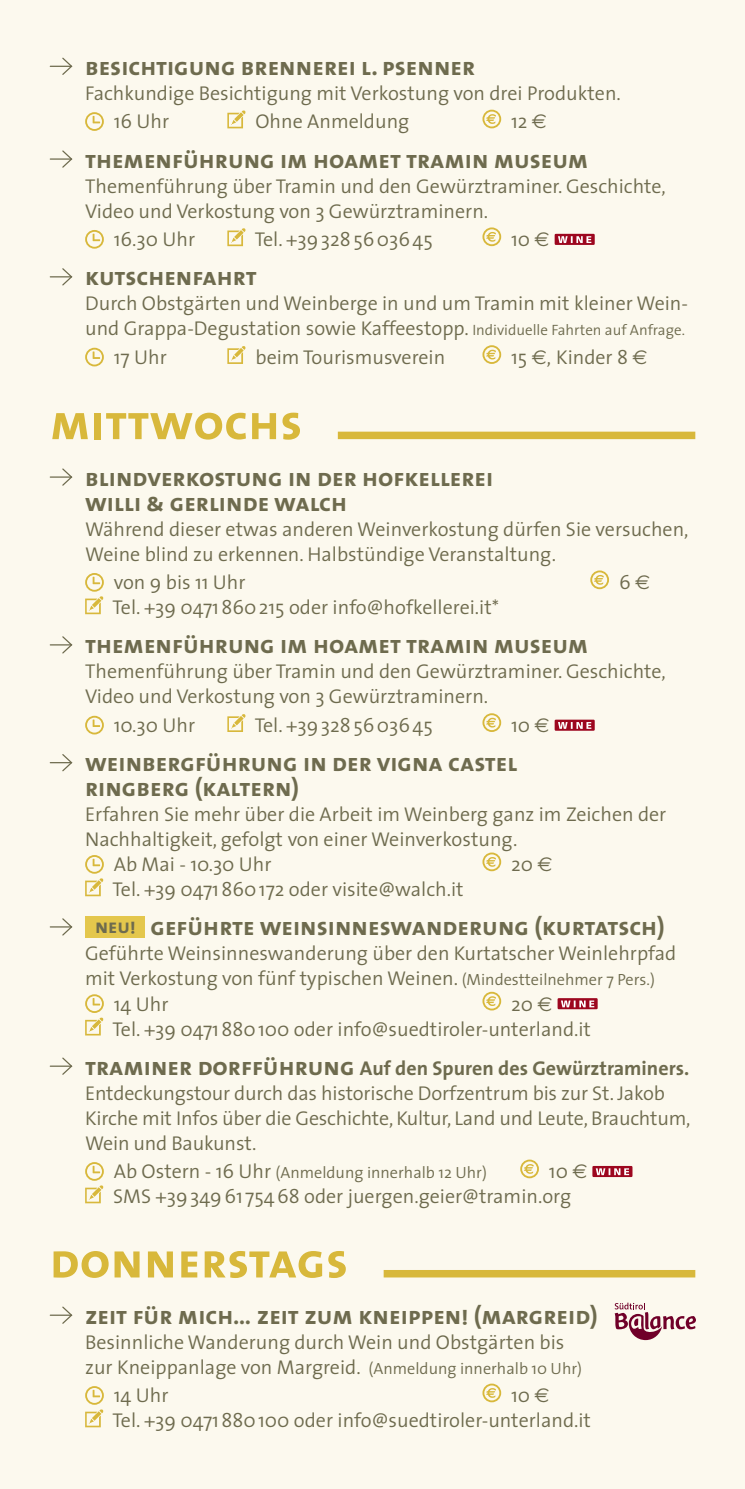
<style>
.page{position:relative;width:745px;height:1489px;background:#fff}
.page>*{position:absolute;margin:0;border:0;box-sizing:border-box;transform-origin:0 0}
.t1{font:50px "The Sans Bold Caps";letter-spacing:.005em;color:#d8b83b}
.t2{font:25px/25px "The Sans Bold Caps";color:#6e6b4e}
.t3{font:300 20px/25px "The Sans";color:#6e6b4e}
.t4{font:300 16.25px "The Sans";color:#6e6b4e}
.s1{font-family:"Euro Sans";font-weight:400}
.s2{font-size:15px}
.s3{font-size:20px}
.s4{font-size:16.25px}
.s5{font-family:"The Sans Bold Caps";font-weight:400;font-size:25px}
.s6{font-weight:700}
</style>
<div class="page">
<div style="left:0;top:0;width:744px;height:1488px;background:#fcf9ee"></div>
<svg style="left:50px;top:468px;width:23px;height:18px"></svg>
<svg style="left:590px;top:570px;width:18px;height:19px"></svg>
<svg style="left:85px;top:573px;width:19px;height:41px"></svg>
<svg style="left:50px;top:636px;width:23px;height:18px"></svg>
<svg style="left:85px;top:715px;width:19px;height:19px"></svg>
<svg style="left:227px;top:714px;width:18px;height:18px"></svg>
<svg style="left:482px;top:713px;width:19px;height:19px"></svg>
<svg style="left:554px;top:719px;width:40px;height:11px"></svg>
<svg style="left:50px;top:754px;width:23px;height:18px"></svg>
<svg style="left:482px;top:852px;width:19px;height:19px"></svg>
<svg style="left:85px;top:855px;width:19px;height:41px"></svg>
<svg style="left:50px;top:918px;width:23px;height:18px"></svg>
<div style="left:85px;top:915px;width:60px;height:22px;background:#e4c74c"></div>
<svg style="left:482px;top:991px;width:19px;height:19px"></svg>
<svg style="left:557px;top:998px;width:40px;height:11px"></svg>
<svg style="left:85px;top:994px;width:19px;height:41px"></svg>
<svg style="left:50px;top:1057px;width:23px;height:18px"></svg>
<svg style="left:520px;top:1159px;width:18px;height:19px"></svg>
<svg style="left:592px;top:1165px;width:40px;height:11px"></svg>
<svg style="left:85px;top:1162px;width:19px;height:41px"></svg>
<div style="left:337px;top:431px;width:357px;height:8px;background:#d8b83b"></div>
<svg style="left:50px;top:57px;width:23px;height:18px"></svg>
<svg style="left:85px;top:112px;width:19px;height:19px"></svg>
<svg style="left:227px;top:110px;width:18px;height:18px"></svg>
<svg style="left:482px;top:110px;width:19px;height:18px"></svg>
<hr style="left:50px;top:158px;width:21px;height:2px;background:#6e6b4e">
<svg style="left:61px;top:150px;width:12px;height:18px"></svg>
<svg style="left:85px;top:230px;width:19px;height:19px"></svg>
<svg style="left:227px;top:228px;width:18px;height:18px"></svg>
<svg style="left:482px;top:227px;width:19px;height:19px"></svg>
<svg style="left:554px;top:234px;width:40px;height:11px"></svg>
<svg style="left:50px;top:268px;width:23px;height:18px"></svg>
<svg style="left:85px;top:348px;width:19px;height:18px"></svg>
<svg style="left:227px;top:346px;width:18px;height:18px"></svg>
<svg style="left:482px;top:345px;width:19px;height:19px"></svg>
<svg style="left:50px;top:1306px;width:23px;height:18px"></svg>
<svg style="left:482px;top:1383px;width:19px;height:19px"></svg>
<svg style="left:85px;top:1386px;width:19px;height:41px"></svg>
<div style="left:383px;top:1269px;width:311px;height:8px;background:#d8b83b"></div>
<svg style="left:614px;top:1302px;width:81px;height:37px"></svg>
<p class="t2" style="left:85px;top:53px;width:391px">besichtigung brennerei l. psenner</p>
<p class="t3" style="left:114px;top:78px;width:508px;line-height:28.5px;text-indent:-29px">Fachkundige Besichtigung mit Verkostung von drei Produkten.<br>16 Uhr</p>
<p class="t3" style="left:255px;top:108px;width:155px">Ohne Anmeldung</p>
<p class="t3" style="left:511px;top:108px;width:37px">12 <span class="s1">€</span></p>
<p class="t2" style="left:85px;top:146px;width:504px">themenführung im hoamet tramin museum</p>
<p class="t3" style="left:85px;top:173px;width:582px">Themenführung über Tramin und den Gewürztraminer. Geschichte,<br>Video und Verkostung von 3 Gewürztraminern.</p>
<p class="t3" style="left:114px;top:226px;width:83px">16.30 Uhr</p>
<p class="t3" style="left:254px;top:226px;width:179px">Tel. +39 328 56 036 45</p>
<p class="t3" style="left:511px;top:226px;width:40px">10 <span class="s1">€</span></p>
<p class="t2" style="left:85px;top:264px;width:173px">kutschenfahrt</p>
<p class="t3" style="left:85px;top:290px;width:604px">Durch Obstgärten und Weinberge in und um Tramin mit kleiner Wein&shy;und Grappa-Degustation sowie Kaffeestopp. <span class="s2">Individuelle Fahrten auf Anfrage.</span></p>
<p class="t3" style="left:114px;top:344px;width:54px">17 Uhr</p>
<p class="t3" style="left:255px;top:344px;width:191px">beim Tourismusverein</p>
<p class="t3" style="left:511px;top:344px;width:138px">15 <span class="s1">€</span>, Kinder 8 <span class="s1">€</span></p>
<h1 class="t1" style="left:50px;top:380px;width:254px">mittwochs</h1>
<p class="t2" style="left:85px;top:464px;width:409px">blindverkostung in der hofkellerei willi &amp; gerlinde walch</p>
<p class="t3" style="left:85px;top:515px;width:604px">Während dieser etwas anderen Weinverkostung dürfen Sie versuchen,<br>Weine blind zu erkennen. Halbstündige Veranstaltung.</p>
<p class="t3" style="left:114px;top:569px;width:133px">von 9 bis 11 Uhr</p>
<p class="t3" style="left:618px;top:569px;width:32px">6 <span class="s1">€</span></p>
<p class="t3" style="left:112px;top:594px;width:388px">Tel. +39 0471 860 215 oder info@hofkellerei.it*</p>
<p class="t2" style="left:85px;top:631px;width:504px">themenführung im hoamet tramin museum</p>
<p class="t3" style="left:85px;top:658px;width:582px">Themenführung über Tramin und den Gewürztraminer. Geschichte,<br>Video und Verkostung von 3 Gewürztraminern.</p>
<p class="t3" style="left:114px;top:712px;width:83px">10.30 Uhr</p>
<p class="t3" style="left:254px;top:712px;width:179px">Tel. +39 328 56 036 45</p>
<p class="t3" style="left:511px;top:712px;width:40px">10 <span class="s1">€</span></p>
<p class="t2" style="left:85px;top:749px;width:433px">weinbergführung in der vigna castel ringberg (kaltern)</p>
<p class="t3" style="left:85px;top:801px;width:582px">Erfahren Sie mehr über die Arbeit im Weinberg ganz im Zeichen der</p>
<p class="t3" style="left:85px;top:826px;width:433px">Nachhaltigkeit, gefolgt von einer Weinverkostung.</p>
<p class="t3" style="left:114px;top:851px;width:159px">Ab Mai - 10.30 Uhr</p>
<p class="t3" style="left:511px;top:851px;width:43px">20 <span class="s1">€</span></p>
<p class="t3" style="left:112px;top:876px;width:352px">Tel. +39 0471 860 172 oder visite@walch.it</p>
<p class="t2" style="left:95px;top:913px;width:571px"><span class="s3">neu!</span> geführte weinsinneswanderung (kurtatsch)</p>
<p class="t3" style="left:85px;top:940px;width:592px">Geführte Weinsinneswanderung über den Kurtatscher Weinlehrpfad</p>
<p class="t3" style="left:85px;top:965px;width:571px">mit Verkostung von fünf typischen Weinen. <span class="s4">(Mindestteilnehmer 7 Pers.)</span></p>
<p class="t3" style="left:114px;top:990px;width:56px">14 Uhr</p>
<p class="t3" style="left:112px;top:990px;width:479px;text-indent:398px">20 <span class="s1">€<br></span>Tel. +39 0471 880 100 oder info@suedtiroler-unterland.it</p>
<p class="t3" style="left:85px;top:1054px;width:606px"><span class="s5">traminer dorfführung</span> <span class="s6">Auf den Spuren des Gewürztraminers.<br></span>Entdeckungstour durch das historische Dorfzentrum bis zur St. Jakob Kirche mit Infos über die Geschichte, Kultur, Land und Leute, Brauchtum, Wein und Baukunst.</p>
<p class="t4" style="left:114px;top:1159px;width:374px"><span class="s3">Ab Ostern - 16 Uhr</span> (Anmeldung innerhalb 12 Uhr)</p>
<p class="t3" style="left:113px;top:1158px;width:475px;text-indent:435px">10 <span class="s1">€<br></span>SMS +39 349 61 754 68 oder juergen.geier@tramin.org</p>
<h1 class="t1" style="left:50px;top:1218px;width:300px">donnerstags</h1>
<p class="t2" style="left:85px;top:1301px;width:514px">zeit für mich… zeit zum kneippen! (margreid)</p>
<p class="t3" style="left:85px;top:1328px;width:498px">Besinnliche Wanderung durch Wein und Obstgärten bis zur Kneippanlage von Margreid. <span class="s4">(Anmeldung innerhalb 10 Uhr)</span></p>
<p class="t3" style="left:114px;top:1382px;width:56px">14 Uhr</p>
<p class="t3" style="left:112px;top:1382px;width:479px;text-indent:398px">10 <span class="s1">€<br></span>Tel. +39 0471 880 100 oder info@suedtiroler-unterland.it</p>
</div>
